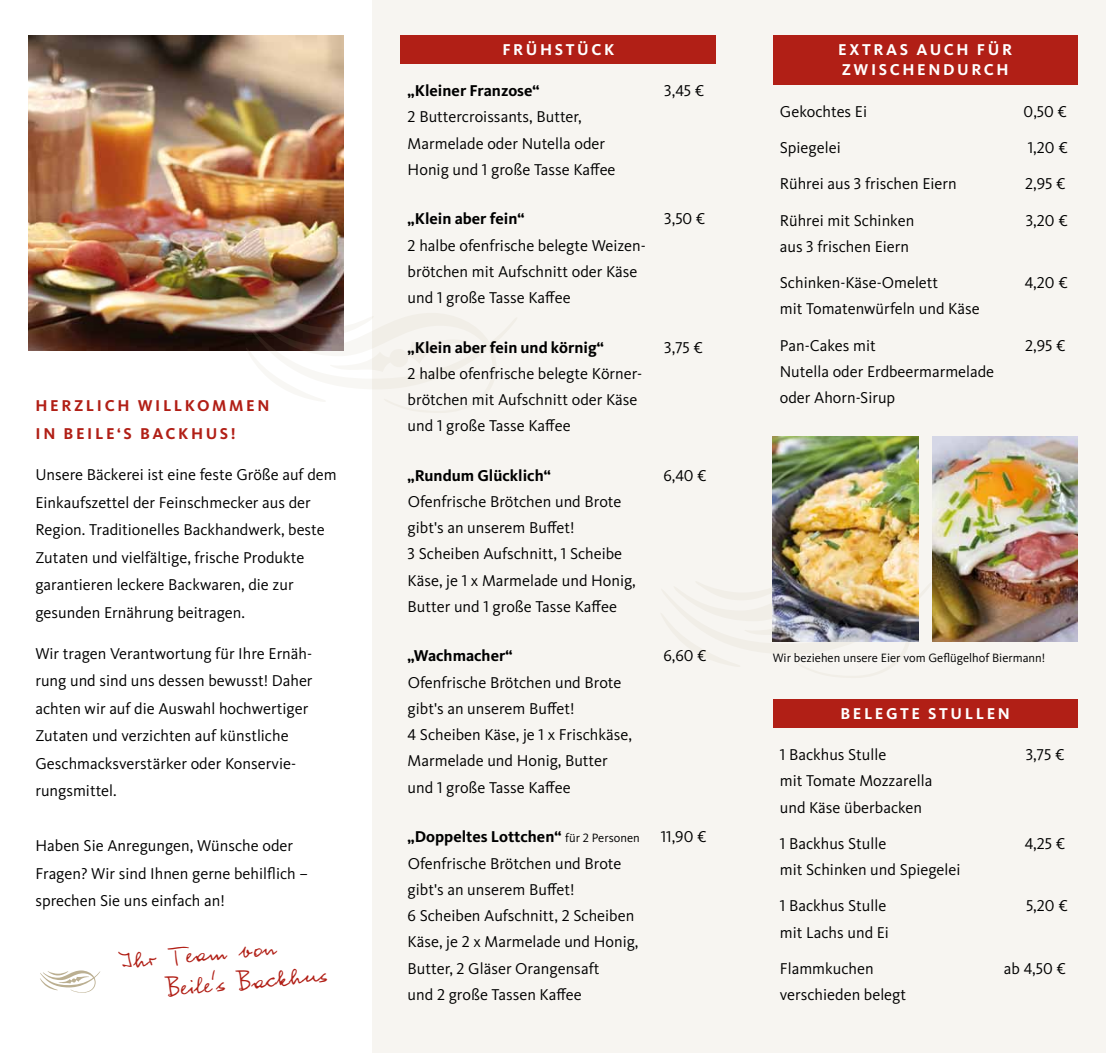
<style>
.page{position:relative;width:1106px;height:1053px;background:#fff}
.page>*{position:absolute;margin:0;border:0;box-sizing:border-box;transform-origin:0 0}
.t1{font:281.25px "Woodtype Ornaments Std";color:#bbaf91}
.t2{font:62.5px "Woodtype Ornaments Std";color:#bbaf91}
.t3{font:37.5px "WIP Money Maker";color:#b11f16}
.t4{font:16.25px/26.2px "Kievit Pro";color:#000}
.t5{font:700 16.25px "Kievit Pro";color:#000}
.t6{font:700 16.25px/20.6px "Kievit Pro";letter-spacing:.16em;color:#fff}
.t7{font:700 16.25px/27.5px "Kievit Pro";letter-spacing:.16em;color:#b11f16}
.t8{font:12.5px "Kievit Pro";color:#000}
.s1{font-weight:400;font-size:12.5px}
</style>
<div class="page">
<img style="left:28px;top:35px;width:316px;height:316px">
<div style="left:372px;top:0;width:734px;height:1052px;background:#f7f5f1"></div>
<div style="left:400px;top:35px;width:316px;height:29px;background:#b11f16"></div>
<div style="left:772px;top:35px;width:305px;height:50px;background:#b11f16"></div>
<div style="left:772px;top:699px;width:305px;height:28px;background:#b11f16"></div>
<img style="left:772px;top:436px;width:146px;height:205px">
<img style="left:932px;top:436px;width:145px;height:205px">
<p class="t6" style="left:502px;top:39px;width:113px">frühstück</p>
<p class="t5" style="left:407px;top:81px;width:133px">„Kleiner Franzose“</p>
<p class="t4" style="left:664px;top:77px;width:42px">3,45 €</p>
<p class="t4" style="left:407px;top:104px;width:209px">2 Buttercroissants, Butter,<br>Marmelade oder Nutella oder<br>Honig und 1 große Tasse Kaffee</p>
<p class="t5" style="left:407px;top:209px;width:118px">„Klein aber fein“</p>
<p class="t4" style="left:664px;top:205px;width:43px">3,50 €</p>
<p class="t4" style="left:407px;top:232px;width:240px">2 halbe ofenfrische belegte Weizen&shy;brötchen mit Aufschnitt oder Käse und 1 große Tasse Kaffee</p>
<p class="t5" style="left:407px;top:337px;width:198px">„Klein aber fein und körnig“</p>
<p class="t4" style="left:664px;top:334px;width:40px">3,75 €</p>
<p class="t4" style="left:407px;top:360px;width:236px">2 halbe ofenfrische belegte Körner&shy;brötchen mit Aufschnitt oder Käse und 1 große Tasse Kaffee</p>
<p class="t5" style="left:407px;top:465px;width:145px">„Rundum Glücklich“</p>
<p class="t4" style="left:663px;top:462px;width:45px">6,40 €</p>
<p class="t4" style="left:407px;top:488px;width:230px">Ofenfrische Brötchen und Brote gibt's an unserem Buffet!<br>3 Scheiben Aufschnitt, 1 Scheibe<br>Käse, je 1 x Marmelade und Honig,<br>Butter und 1 große Tasse Kaffee</p>
<p class="t5" style="left:407px;top:646px;width:106px">„Wachmacher“</p>
<p class="t4" style="left:663px;top:642px;width:45px">6,60 €</p>
<p class="t4" style="left:407px;top:669px;width:226px">Ofenfrische Brötchen und Brote gibt's an unserem Buffet!<br>4 Scheiben Käse, je 1 x Frischkäse,<br>Marmelade und Honig, Butter und 1 große Tasse Kaffee</p>
<p class="t5" style="left:407px;top:826px;width:234px">„Doppeltes Lottchen“ <span class="s1">für 2 Personen</span></p>
<p class="t4" style="left:660px;top:823px;width:47px">11,90 €</p>
<p class="t4" style="left:407px;top:849px;width:232px">Ofenfrische Brötchen und Brote gibt's an unserem Buffet!<br>6 Scheiben Aufschnitt, 2 Scheiben<br>Käse, je 2 x Marmelade und Honig,<br>Butter, 2 Gläser Orangensaft<br>und 2 große Tassen Kaffee</p>
<h1 class="t1" style="left:246px;top:230px;width:273px">•</h1>
<p class="t7" style="left:36px;top:392px;width:235px">herzlich willkommen in beile‘s backhus!</p>
<p class="t4" style="left:35px;top:460px;width:303px;line-height:27.5px">Unsere Bäckerei ist eine feste Größe auf dem Einkaufszettel der Feinschmecker aus der Region. Traditionelles Backhandwerk, beste Zutaten und vielfältige, frische Produkte garantieren leckere Backwaren, die zur gesunden Ernährung beitragen.</p>
<p class="t4" style="left:35px;top:639px;width:279px;line-height:27.5px">Wir tragen Verantwortung für Ihre Ernäh&shy;rung und sind uns dessen bewusst! Daher achten wir auf die Auswahl hochwertiger Zutaten und verzichten auf künstliche Geschmacksverstärker oder Konservie&shy;rungsmittel.</p>
<p class="t4" style="left:35px;top:832px;width:274px;line-height:27.5px">Haben Sie Anregungen, Wünsche oder<br>Fragen? Wir sind Ihnen gerne behilflich – sprechen Sie uns einfach an!</p>
<h3 class="t3" style="left:117px;top:945px;width:160px;rotate:-5deg">Ihr Team von</h3>
<h2 class="t2" style="left:40px;top:952px;width:62px">•</h2>
<h3 class="t3" style="left:164px;top:972px;width:163px;rotate:-5deg">Beile‘s Backhus</h3>
<p class="t6" style="left:838px;top:39px;width:175px">extras auch für zwischendurch</p>
<p class="t4" style="left:780px;top:98px;width:89px">Gekochtes Ei</p>
<p class="t4" style="left:1023px;top:98px;width:45px">0,50 €</p>
<p class="t4" style="left:780px;top:134px;width:62px">Spiegelei</p>
<p class="t4" style="left:1027px;top:134px;width:42px">1,20 €</p>
<p class="t4" style="left:780px;top:171px;width:178px">Rührei aus 3 frischen Eiern</p>
<p class="t4" style="left:1025px;top:171px;width:42px">2,95 €</p>
<p class="t4" style="left:780px;top:207px;width:136px">Rührei mit Schinken</p>
<p class="t4" style="left:1025px;top:207px;width:44px">3,20 €</p>
<p class="t4" style="left:780px;top:233px;width:131px">aus 3 frischen Eiern</p>
<p class="t4" style="left:780px;top:269px;width:160px">Schinken-Käse-Omelett</p>
<p class="t4" style="left:1024px;top:269px;width:45px">4,20 €</p>
<p class="t4" style="left:780px;top:296px;width:201px">mit Tomatenwürfeln und Käse</p>
<p class="t4" style="left:780px;top:332px;width:97px">Pan-Cakes mit</p>
<p class="t4" style="left:1025px;top:332px;width:42px">2,95 €</p>
<p class="t4" style="left:780px;top:358px;width:216px">Nutella oder Erdbeermarmelade oder Ahorn-Sirup</p>
<p class="t8" style="left:772px;top:650px;width:274px">Wir beziehen unsere Eier vom Geflügelhof Biermann!</p>
<p class="t6" style="left:840px;top:702px;width:171px">beleg te stullen</p>
<p class="t4" style="left:780px;top:741px;width:108px">1 Backhus Stulle</p>
<p class="t4" style="left:1025px;top:741px;width:40px">3,75 €</p>
<p class="t4" style="left:780px;top:767px;width:154px">mit Tomate Mozzarella und Käse überbacken</p>
<p class="t4" style="left:780px;top:830px;width:108px">1 Backhus Stulle</p>
<p class="t4" style="left:1024px;top:830px;width:42px">4,25 €</p>
<p class="t4" style="left:780px;top:856px;width:182px">mit Schinken und Spiegelei</p>
<p class="t4" style="left:780px;top:892px;width:108px">1 Backhus Stulle</p>
<p class="t4" style="left:1026px;top:892px;width:43px">5,20 €</p>
<p class="t4" style="left:780px;top:918px;width:111px">mit Lachs und Ei</p>
<p class="t4" style="left:780px;top:955px;width:95px">Flammkuchen</p>
<p class="t4" style="left:1004px;top:955px;width:63px">ab 4,50 €</p>
<p class="t4" style="left:780px;top:981px;width:128px">verschieden belegt</p>
</div>
